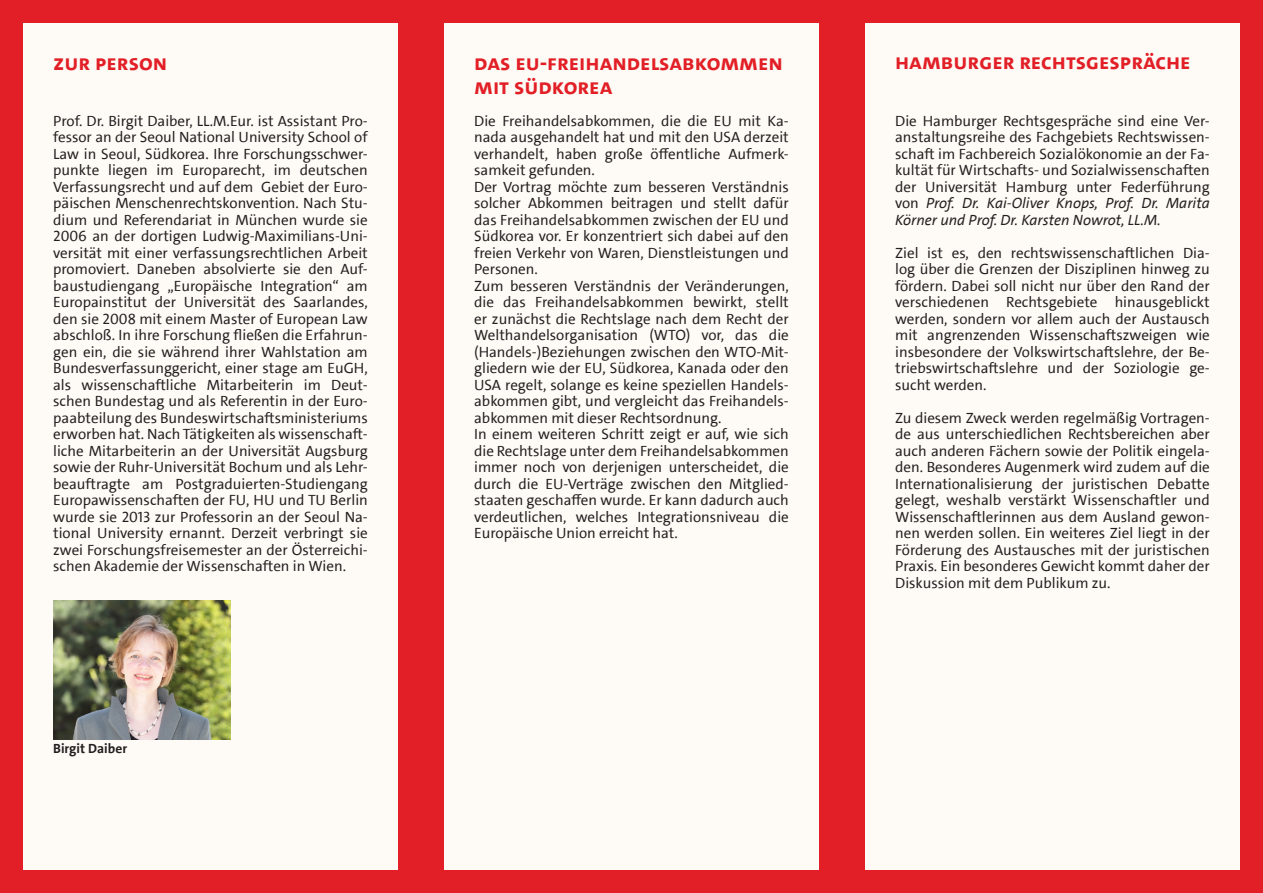
<style>
.page{position:relative;width:1263px;height:893px;background:#e21f26}
.page>*{position:absolute;margin:0;border:0;box-sizing:border-box;transform-origin:0 0}
.t1{font:22.5px/24px "The Sans UHH Bold Caps";color:#e21f26}
.t2{font:15px/16.5px "The Sans UHH";color:#231f20;text-align:justify}
.t3{font:700 13.5px "The Sans UHH";color:#231f20}
.s1{font-style:italic}
</style>
<div class="page">
<div style="left:865px;top:23px;width:374px;height:847px;background:#fefaf5"></div>
<div style="left:444px;top:23px;width:375px;height:847px;background:#fefaf5"></div>
<div style="left:23px;top:23px;width:375px;height:847px;background:#fefaf5"></div>
<img style="left:53px;top:600px;width:178px;height:139px">
<p class="t1" style="left:53px;top:50px;width:116px">Zur Person</p>
<p class="t1" style="left:474px;top:50px;width:310px">Das EU-Freihandelsabkommen mit Südkorea</p>
<p class="t1" style="left:895px;top:50px;width:297px">Hamburger Rechtsgespräche</p>
<p class="t2" style="left:53px;top:113px;width:316px">Prof. Dr. Birgit Daiber, LL.M.Eur. ist Assistant Pro&shy;fessor an der Seoul National University School of Law in Seoul, Südkorea. Ihre Forschungsschwer&shy;punkte liegen im Europarecht, im deutschen Verfassungsrecht und auf dem Gebiet der Euro&shy;päischen Menschenrechtskonvention. Nach Stu&shy;dium und Referendariat in München wurde sie 2006 an der dortigen Ludwig-Maximilians-Uni&shy;versität mit einer verfassungsrechtlichen Arbeit promoviert. Daneben absolvierte sie den Auf&shy;baustudiengang „Europäische Integration“ am Europainstitut der Universität des Saarlandes, den sie 2008 mit einem Master of European Law abschloß. In ihre Forschung fließen die Erfahrun&shy;gen ein, die sie während ihrer Wahlstation am Bundesverfassunggericht, einer stage am EuGH, als wissenschaftliche Mitarbeiterin im Deut&shy;schen Bundestag und als Referentin in der Euro&shy;paabteilung des Bundeswirtschaftsministeriums erworben hat. Nach Tätigkeiten als wissenschaft&shy;liche Mitarbeiterin an der Universität Augsburg sowie der Ruhr-Universität Bochum und als Lehr&shy;beauftragte am Postgraduierten-Studiengang Europawissenschaften der FU, HU und TU Berlin wurde sie 2013 zur Professorin an der Seoul Na&shy;tional University ernannt. Derzeit verbringt sie zwei Forschungsfreisemester an der Österreichi&shy;schen Akademie der Wissenschaften in Wien.</p>
<p class="t2" style="left:895px;top:113px;width:316px">Die Hamburger Rechtsgespräche sind eine Ver&shy;anstaltungsreihe des Fachgebiets Rechtswissen&shy;schaft im Fachbereich Sozialökonomie an der Fa&shy;kultät für Wirtschafts- und Sozialwissenschaften der Universität Hamburg unter Federführung von <span class="s1">Prof. Dr. Kai-Oliver Knops, Prof. Dr. Marita Körner und Prof. Dr. Karsten Nowrot, LL.M.</span></p>
<p class="t2" style="left:895px;top:245px;width:316px">Ziel ist es, den rechtswissenschaftlichen Dia&shy;log über die Grenzen der Disziplinen hinweg zu fördern. Dabei soll nicht nur über den Rand der verschiedenen Rechtsgebiete hinausgeblickt werden, sondern vor allem auch der Austausch mit angrenzenden Wissenschaftszweigen wie insbesondere der Volkswirtschaftslehre, der Be&shy;triebswirtschaftslehre und der Soziologie ge&shy;sucht werden.</p>
<p class="t2" style="left:895px;top:410px;width:316px">Zu diesem Zweck werden regelmäßig Vortragen&shy;de aus unterschiedlichen Rechtsbereichen aber auch anderen Fächern sowie der Politik eingela&shy;den. Besonderes Augenmerk wird zudem auf die Internationalisierung der juristischen Debatte gelegt, weshalb verstärkt Wissenschaftler und Wissenschaftlerinnen aus dem Ausland gewon&shy;nen werden sollen. Ein weiteres Ziel liegt in der Förderung des Austausches mit der juristischen Praxis. Ein besonderes Gewicht kommt daher der Diskussion mit dem Publikum zu.</p>
<p class="t2" style="left:474px;top:113px;width:316px">Die Freihandelsabkommen, die die EU mit Ka&shy;nada ausgehandelt hat und mit den USA derzeit verhandelt, haben große öffentliche Aufmerk&shy;samkeit gefunden.</p>
<p class="t2" style="left:474px;top:179px;width:316px">Der Vortrag möchte zum besseren Verständnis solcher Abkommen beitragen und stellt dafür das Freihandelsabkommen zwischen der EU und Südkorea vor. Er konzentriert sich dabei auf den freien Verkehr von Waren, Dienstleistungen und Personen.</p>
<p class="t2" style="left:474px;top:278px;width:316px">Zum besseren Verständnis der Veränderungen, die das Freihandelsabkommen bewirkt, stellt er zunächst die Rechtslage nach dem Recht der Welthandelsorganisation (WTO) vor, das die (Handels-)Beziehungen zwischen den WTO-Mit&shy;gliedern wie der EU, Südkorea, Kanada oder den USA regelt, solange es keine speziellen Handels&shy;abkommen gibt, und vergleicht das Freihandels&shy;abkommen mit dieser Rechtsordnung.</p>
<p class="t2" style="left:474px;top:426px;width:316px">In einem weiteren Schritt zeigt er auf, wie sich die Rechtslage unter dem Freihandelsabkommen immer noch von derjenigen unterscheidet, die durch die EU-Verträge zwischen den Mitglied&shy;staaten geschaffen wurde. Er kann dadurch auch verdeutlichen, welches Integrationsniveau die Europäische Union erreicht hat.</p>
<p class="t3" style="left:53px;top:739px;width:75px">Birgit Daiber</p>
</div>
